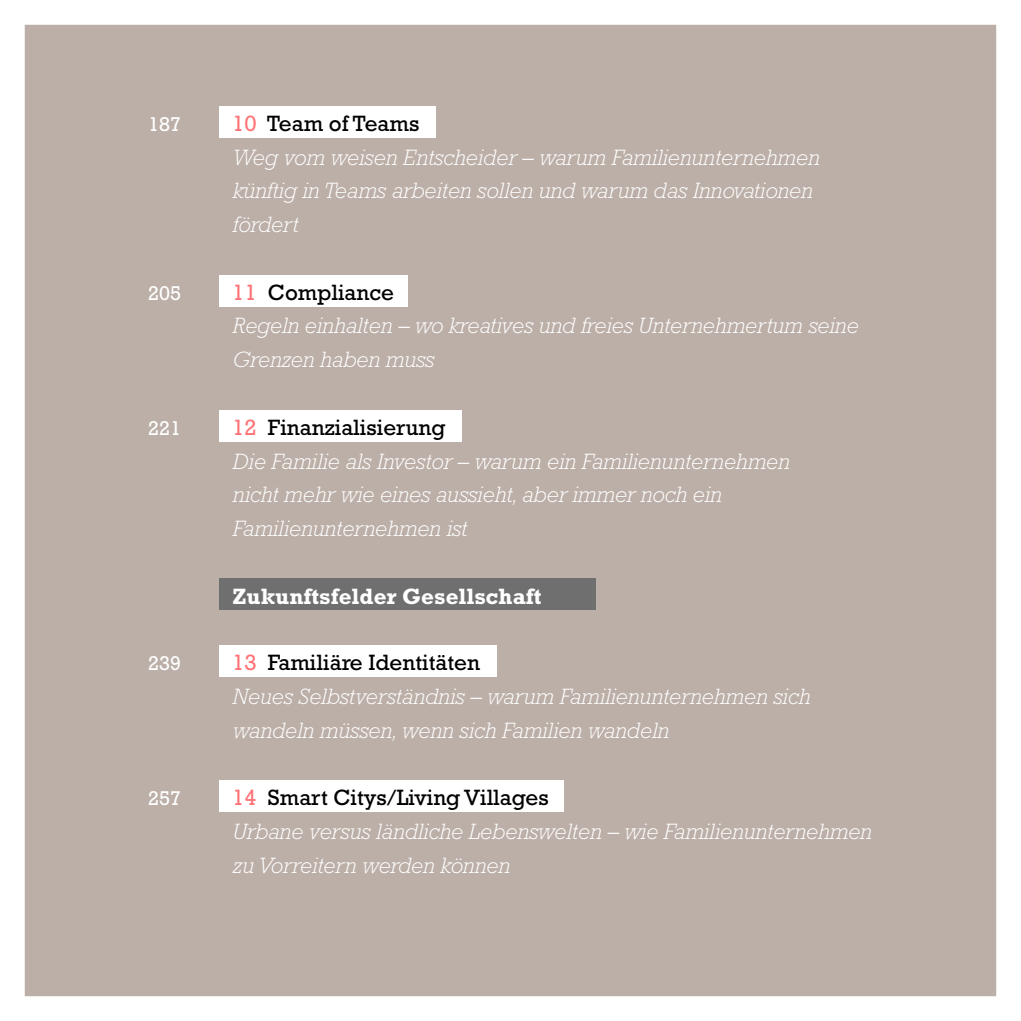
<style>
.page{position:relative;width:1021px;height:1021px;background:#fff}
.page>*{position:absolute;margin:0;border:0;box-sizing:border-box;transform-origin:0 0}
.t1{font:italic 300 22.5px/33.8px "Rockwell Std";color:#fff}
.t2{font:700 22.5px "Rockwell Std";color:#fff}
.t3{font:20.25px "Rockwell Std";color:#fff}
.s1{font-weight:400;font-style:normal;color:#ff7376}
.s2{font-weight:400;font-style:normal;color:#000}
</style>
<div class="page">
<div style="left:0;top:0;width:1020px;height:1020px;background:#bcafa8"></div>
<div style="left:0;top:0;width:1020px;height:1020px;border:25px solid #fff"></div>
<div style="left:219px;top:106px;width:217px;height:31px;background:#fff"></div>
<div style="left:219px;top:275px;width:189px;height:31px;background:#fff"></div>
<div style="left:219px;top:410px;width:243px;height:31px;background:#fff"></div>
<div style="left:219px;top:578px;width:377px;height:32px;background:#706f6f"></div>
<div style="left:219px;top:645px;width:278px;height:32px;background:#fff"></div>
<div style="left:219px;top:781px;width:345px;height:31px;background:#fff"></div>
<p class="t3" style="left:148px;top:112px;width:34px">187</p>
<p class="t1" style="left:232px;top:106px;width:588px"><span class="s1">10</span> <span class="s2">Team of Teams<br></span>Weg vom weisen Entscheider – warum Familienunternehmen künftig in Teams arbeiten sollen und warum das Innovationen fördert</p>
<p class="t3" style="left:148px;top:281px;width:34px">205</p>
<p class="t1" style="left:232px;top:275px;width:627px"><span class="s1">11</span> <span class="s2">Compliance<br></span>Regeln einhalten – wo kreatives und freies Unternehmertum seine<br>Grenzen haben muss</p>
<p class="t3" style="left:148px;top:416px;width:34px">221</p>
<p class="t1" style="left:232px;top:410px;width:558px"><span class="s1">12</span> <span class="s2">Finanzialisierung<br></span>Die Familie als Investor – warum ein Familienunternehmen nicht mehr wie eines aussieht, aber immer noch ein Familienunternehmen ist</p>
<p class="t2" style="left:232px;top:582px;width:311px">Zukunftsfelder Gesellschaft</p>
<p class="t3" style="left:148px;top:651px;width:34px">239</p>
<p class="t1" style="left:232px;top:645px;width:579px"><span class="s1">13</span> <span class="s2">Familiäre Identitäten<br></span>Neues Selbstverständnis – warum Familienunternehmen sich wandeln müssen, wenn sich Familien wandeln</p>
<p class="t3" style="left:148px;top:786px;width:34px">257</p>
<p class="t1" style="left:232px;top:780px;width:640px"><span class="s1">14</span> <span class="s2">Smart Citys/Living Villages<br></span>Urbane versus ländliche Lebenswelten – wie Familienunternehmen zu Vorreitern werden können</p>
</div>
